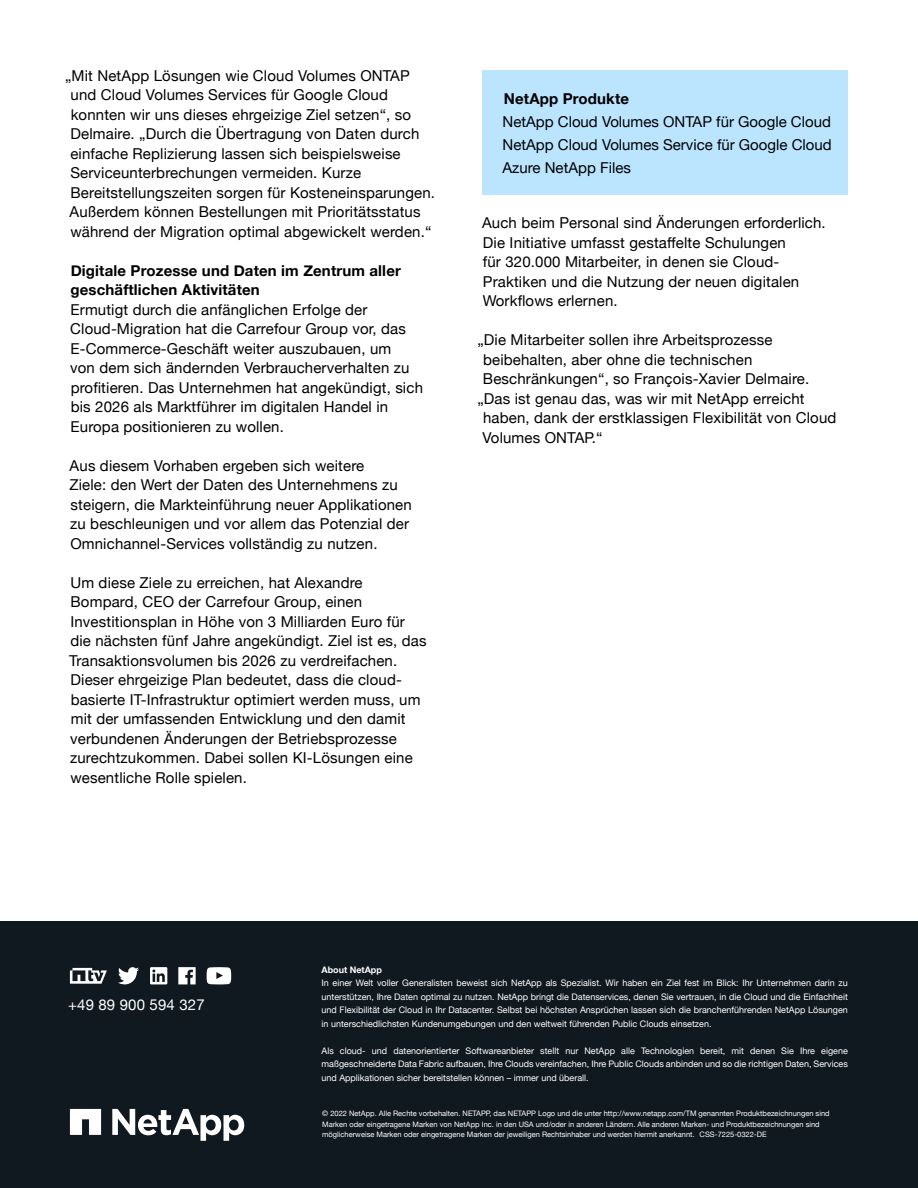
<style>
.page{position:relative;width:918px;height:1188px;background:#fff}
.page>*{position:absolute;margin:0;border:0;box-sizing:border-box;transform-origin:0 0}
.t1{font:15px/19.5px "Helvetica Neue";letter-spacing:.01em;color:#000}
.t2{font:700 15px/19.5px "Helvetica Neue";letter-spacing:.01em;color:#000}
.t3{font:15px "Helvetica Neue";letter-spacing:.01em;color:#fff}
.t4{font:9px/13.5px "Helvetica Neue";color:#fff;text-align:justify}
.t5{font:700 9px "Helvetica Neue";color:#fff}
.t6{font:7.5px/10.5px "Helvetica Neue";color:#fff}
</style>
<div class="page">
<div style="left:0;top:922px;width:918px;height:266px;background:#101820"></div>
<svg style="left:118px;top:967px;width:21px;height:18px"></svg>
<svg style="left:112px;top:1109px;width:132px;height:32px"></svg>
<svg style="left:70px;top:1109px;width:31px;height:26px"></svg>
<svg style="left:70px;top:968px;width:37px;height:16px"></svg>
<svg style="left:150px;top:967px;width:17px;height:17px"></svg>
<svg style="left:207px;top:967px;width:24px;height:17px"></svg>
<svg style="left:178px;top:967px;width:18px;height:17px"></svg>
<div style="left:482px;top:70px;width:366px;height:124px;background:#bbe5ff"></div>
<p class="t1" style="left:70px;top:67px;width:367px;text-indent:-5px">„Mit NetApp Lösungen wie Cloud Volumes ONTAP und Cloud Volumes Services für Google Cloud konnten wir uns dieses ehrgeizige Ziel setzen“, so Delmaire. „Durch die Übertragung von Daten durch einfache Replizierung lassen sich beispielsweise Serviceunterbrechungen vermeiden. Kurze Bereitstellungszeiten sorgen für Kosteneinsparungen.<br>Außerdem können Bestellungen mit Prioritätsstatus während der Migration optimal abgewickelt werden.“</p>
<p class="t2" style="left:71px;top:261px;width:332px">Digitale Prozesse und Daten im Zentrum aller geschäftlichen Aktivitäten</p>
<p class="t1" style="left:70px;top:301px;width:354px">Ermutigt durch die anfänglichen Erfolge der Cloud-Migration hat die Carrefour Group vor, das E-Commerce-Geschäft weiter auszubauen, um<br>von dem sich ändernden Verbraucherverhalten zu profitieren. Das Unternehmen hat angekündigt, sich bis 2026 als Marktführer im digitalen Handel in Europa positionieren zu wollen.</p>
<p class="t1" style="left:69px;top:457px;width:344px">Aus diesem Vorhaben ergeben sich weitere<br>Ziele: den Wert der Daten des Unternehmens zu steigern, die Markteinführung neuer Applikationen zu beschleunigen und vor allem das Potenzial der Omnichannel-Services vollständig zu nutzen.</p>
<p class="t1" style="left:69px;top:574px;width:359px">Um diese Ziele zu erreichen, hat Alexandre Bompard, CEO der Carrefour Group, einen Investitionsplan in Höhe von 3 Milliarden Euro für die nächsten fünf Jahre angekündigt. Ziel ist es, das Transaktionsvolumen bis 2026 zu verdreifachen.<br>Dieser ehrgeizige Plan bedeutet, dass die cloud&shy;basierte IT-Infrastruktur optimiert werden muss, um mit der umfassenden Entwicklung und den damit verbundenen Änderungen der Betriebsprozesse zurechtzukommen. Dabei sollen KI-Lösungen eine wesentliche Rolle spielen.</p>
<p class="t2" style="left:504px;top:90px;width:127px">NetApp Produkte</p>
<p class="t1" style="left:503px;top:111px;width:331px;line-height:22.8px;text-align:justify">NetApp Cloud Volumes ONTAP für Google Cloud NetApp Cloud Volumes Service für Google Cloud Azure NetApp Files</p>
<p class="t1" style="left:482px;top:214px;width:345px">Auch beim Personal sind Änderungen erforderlich.<br>Die Initiative umfasst gestaffelte Schulungen<br>für 320.000 Mitarbeiter, in denen sie Cloud-Praktiken und die Nutzung der neuen digitalen Workflows erlernen.</p>
<p class="t1" style="left:477px;top:331px;width:297px">„Die Mitarbeiter sollen ihre Arbeitsprozesse</p>
<p class="t1" style="left:483px;top:350px;width:271px">beibehalten, aber ohne die technischen</p>
<p class="t1" style="left:483px;top:370px;width:328px">Beschränkungen“, so François-Xavier Delmaire.</p>
<p class="t1" style="left:477px;top:389px;width:329px">„Das ist genau das, was wir mit NetApp erreicht</p>
<p class="t1" style="left:483px;top:409px;width:355px">haben, dank der erstklassigen Flexibilität von Cloud</p>
<p class="t1" style="left:482px;top:428px;width:122px">Volumes ONTAP.“</p>
<p class="t3" style="left:68px;top:994px;width:138px">+49 89 900 594 327</p>
<p class="t5" style="left:322px;top:963px;width:62px">About NetApp</p>
<p class="t4" style="left:322px;top:977px;width:528px">In einer Welt voller Generalisten beweist sich NetApp als Spezialist. Wir haben ein Ziel fest im Blick: Ihr Unternehmen darin zu unterstützen, Ihre Daten optimal zu nutzen. NetApp bringt die Datenservices, denen Sie vertrauen, in die Cloud und die Einfachheit und Flexibilität der Cloud in Ihr Datacenter. Selbst bei höchsten Ansprüchen lassen sich die branchenführenden NetApp Lösungen in unterschiedlichsten Kundenumgebungen und den weltweit führenden Public Clouds einsetzen.</p>
<p class="t4" style="left:322px;top:1044px;width:528px">Als cloud- und datenorientierter Softwareanbieter stellt nur NetApp alle Technologien bereit, mit denen Sie Ihre eigene maßgeschneiderte Data Fabric aufbauen, Ihre Clouds vereinfachen, Ihre Public Clouds anbinden und so die richtigen Daten, Services und Applikationen sicher bereitstellen können – immer und überall.</p>
<p class="t6" style="left:322px;top:1109px;width:509px">© 2022 NetApp. Alle Rechte vorbehalten. NETAPP, das NETAPP Logo und die unter http://www.netapp.com/TM genannten Produktbezeichnungen sind<br>Marken oder eingetragene Marken von NetApp Inc. in den USA und/oder in anderen Ländern. Alle anderen Marken- und Produktbezeichnungen sind möglicherweise Marken oder eingetragene Marken der jeweiligen Rechtsinhaber und werden hiermit anerkannt.</p>
<p class="t6" style="left:700px;top:1130px;width:69px">CSS-7225-0322-DE</p>
</div>
